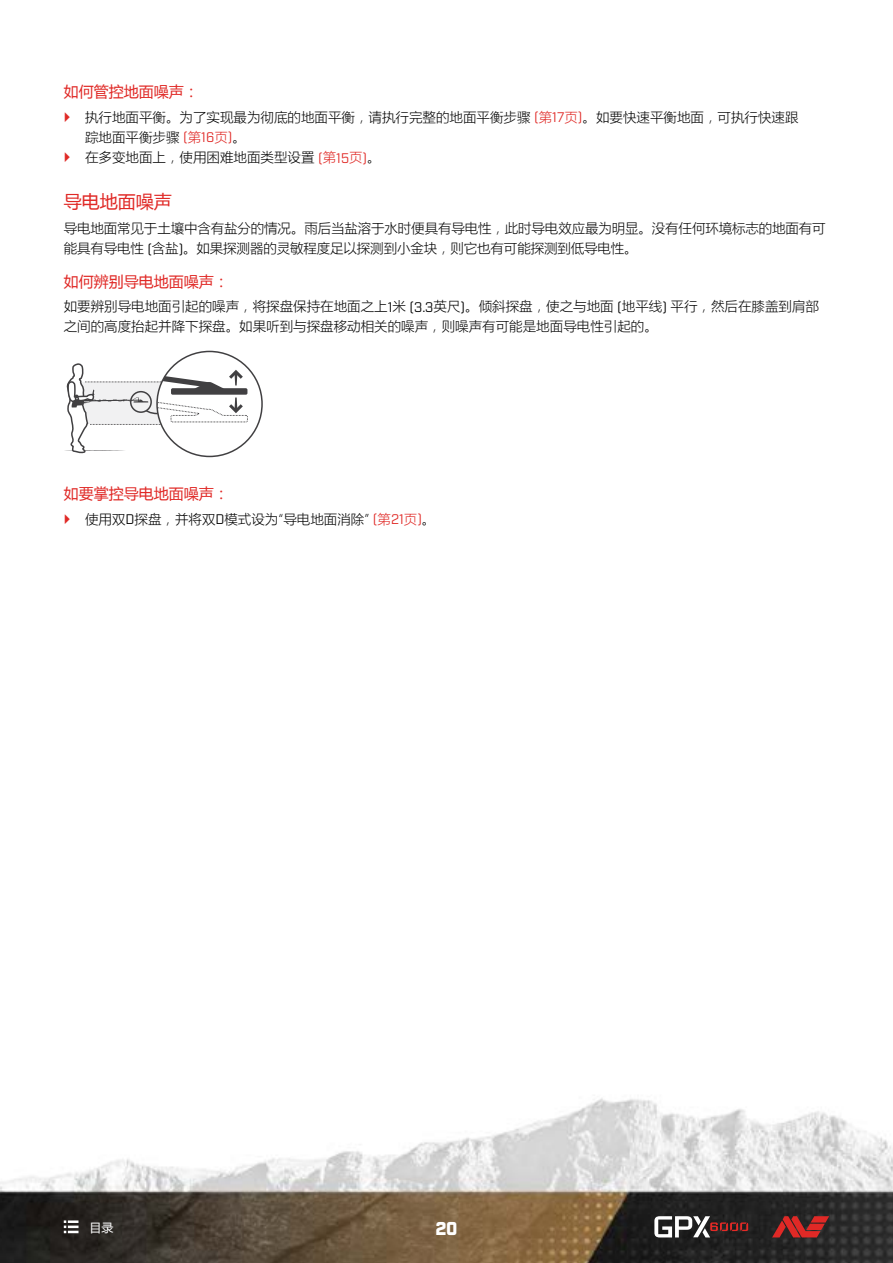
<style>
.page{position:relative;width:893px;height:1263px;background:#fff}
.page>*{position:absolute;margin:0;border:0;box-sizing:border-box;transform-origin:0 0}
.t1{font:18px "Microsoft Ya Hei";color:#e02926}
.t2{font:900 18px "Industry";color:#fff}
.t3{font:15px "Microsoft Ya Hei";color:#e02926}
.t4{font:300 13.5px/20.2px "Microsoft Ya Hei";color:#000}
.t5{font:12px "Microsoft Ya Hei";color:#fff}
.s1{font-family:"Industry";font-weight:400;color:#e02926}
.s2{color:#e02926}
.s3{font-family:"Industry";font-weight:400}
</style>
<div class="page">
<img style="left:0;top:350px;width:893px;height:913px">
<svg style="left:64px;top:1220px;width:15px;height:13px"></svg>
<svg style="left:654px;top:1216px;width:94px;height:21px"></svg>
<svg style="left:772px;top:1216px;width:57px;height:21px"></svg>
<div style="left:157px;top:351px;width:105px;height:105px;background:#fff;border-radius:50%"></div>
<svg style="left:64px;top:353px;width:184px;height:104px"></svg>
<div style="left:156px;top:351px;width:107px;height:106px;border:2px solid #414042;border-radius:50%"></div>
<svg style="left:65px;top:514px;width:5px;height:9px"></svg>
<p class="t3" style="left:64px;top:81px;width:136px">如何管控地面噪声：</p>
<p class="t4" style="left:85px;top:106px;width:715px">执行地面平衡。为了实现最为彻底的地面平衡，请执行完整的地面平衡步骤 <span class="s1">(</span><span class="s2">第</span><span class="s1">17</span><span class="s2">页</span><span class="s1">)</span>。如要快速平衡地面，可执行快速跟踪地面平衡步骤 <span class="s1">(</span><span class="s2">第</span><span class="s1">16</span><span class="s2">页</span><span class="s1">)</span>。<br>在多变地面上，使用困难地面类型设置 <span class="s1">(</span><span class="s2">第</span><span class="s1">15</span><span class="s2">页</span><span class="s1">)</span>。</p>
<h1 class="t1" style="left:64px;top:190px;width:109px">导电地面噪声</h1>
<p class="t4" style="left:64px;top:217px;width:763px">导电地面常见于土壤中含有盐分的情况。雨后当盐溶于水时便具有导电性，此时导电效应最为明显。没有任何环境标志的地面有可能具有导电性 <span class="s3">(</span>含盐<span class="s3">)</span>。如果探测器的灵敏程度足以探测到小金块，则它也有可能探测到低导电性。</p>
<p class="t3" style="left:64px;top:271px;width:166px">如何辨别导电地面噪声：</p>
<p class="t4" style="left:64px;top:296px;width:757px">如要辨别导电地面引起的噪声，将探盘保持在地面之上<span class="s3">1</span>米 <span class="s3">(3.3</span>英尺<span class="s3">)</span>。倾斜探盘，使之与地面 <span class="s3">(</span>地平线<span class="s3">)</span> 平行，然后在膝盖到肩部之间的高度抬起并降下探盘。如果听到与探盘移动相关的噪声，则噪声有可能是地面导电性引起的。</p>
<p class="t3" style="left:64px;top:483px;width:166px">如要掌控导电地面噪声：</p>
<p class="t4" style="left:85px;top:508px;width:352px">使用双<span class="s3">D</span>探盘，并将双<span class="s3">D</span>模式设为“导电地面消除” <span class="s1">(</span><span class="s2">第</span><span class="s1">21</span><span class="s2">页</span><span class="s1">)</span>。</p>
<p class="t5" style="left:90px;top:1219px;width:25px">目录</p>
<h1 class="t2" style="left:435px;top:1217px;width:24px">20</h1>
</div>
